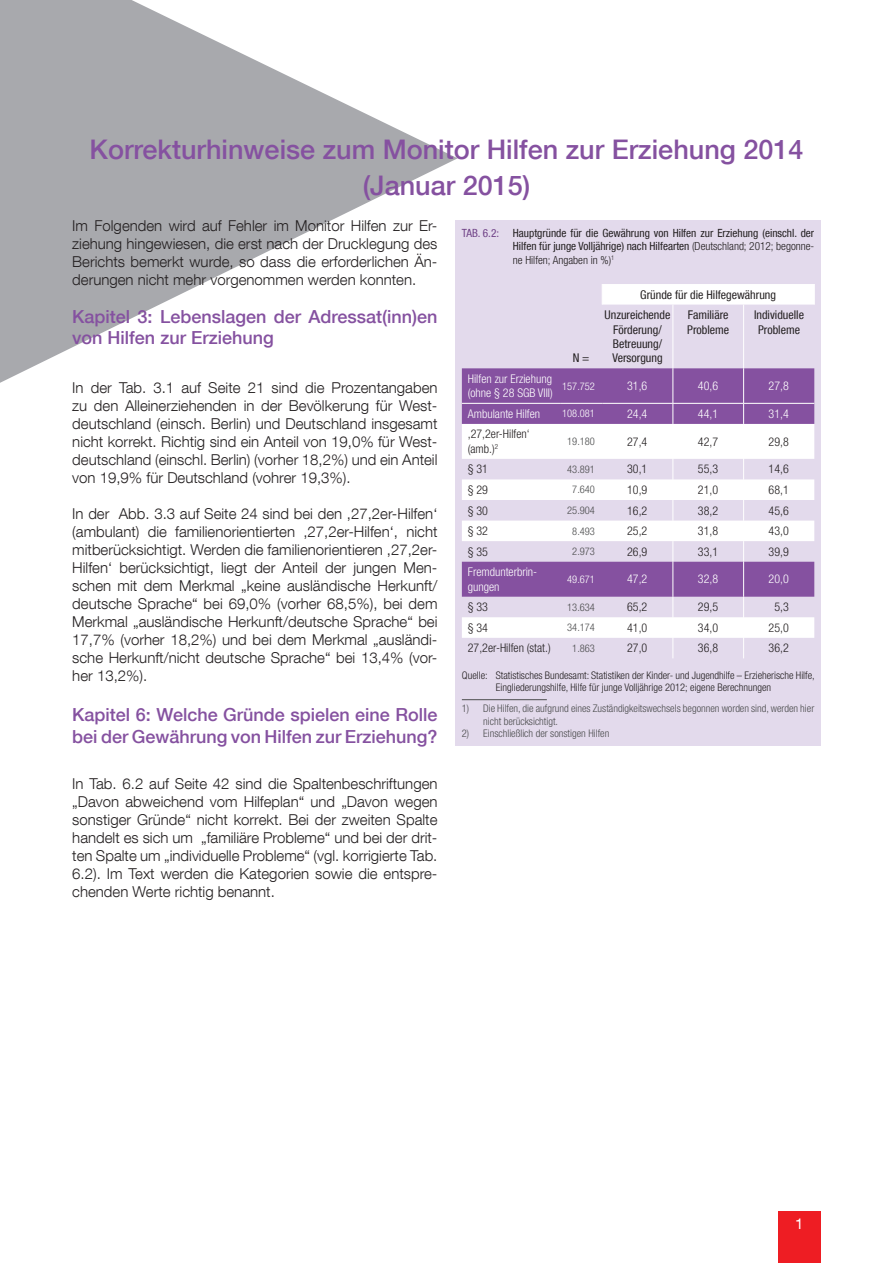
<style>
.page{position:relative;width:893px;height:1263px;background:#fff}
.page>*{position:absolute;margin:0;border:0;box-sizing:border-box;transform-origin:0 0}
.t1{font:500 27px/36px "Helvetica Neue LT Com";color:#8551a0;text-align:center}
.t2{font:500 18px/21px "Helvetica Neue LT Com";color:#8551a0}
.t3{font:300 15px/18px "Helvetica Neue LT Com";color:#231f20;text-align:justify}
.t4{font:15px "Helvetica Neue LT Com";color:#fff}
.t5{font:300 condensed 12px/14.4px "Helvetica Neue LT Com";color:#231f20}
.t6{font:condensed 12px/14.4px "Helvetica Neue LT Com";color:#231f20;text-align:center}
.t7{font:300 condensed 12px/14.4px "Helvetica Neue LT Com";color:#fff}
.t8{font:condensed 11.25px/13.5px "Helvetica Neue LT Com";color:#231f20;text-align:justify}
.t9{font:300 condensed 10.5px/12.6px "Helvetica Neue LT Com";color:#4b4c4d}
.t10{font:300 condensed 10.5px/12.6px "Helvetica Neue LT Com";color:#231f20}
.t11{font:300 condensed 10.5px "Helvetica Neue LT Com";color:#fff}
.s1{color:#6f4186}
.s2{font-weight:300}
</style>
<div class="page">
<svg style="left:0;top:0;width:458px;height:383px;fill:#a8a9ad"></svg>
<div style="left:778px;top:1211px;width:43px;height:52px;background:#ee1d23"></div>
<div style="left:455px;top:220px;width:366px;height:526px;background:#e3daec"></div>
<hr style="left:462px;top:699px;width:85px;height:1px;background:#4b4c4d">
<svg style="left:462px;top:284px;width:352px;height:354px"></svg>
<svg style="left:462px;top:368px;width:352px;height:229px"></svg>
<svg style="left:814px;top:284px;width:1px;height:21px"></svg>
<hr style="left:673px;top:305px;width:1px;height:63px;background:#fff">
<hr style="left:673px;top:368px;width:1px;height:35px;background:#fff">
<hr style="left:673px;top:424px;width:1px;height:35px;background:#fff">
<hr style="left:743px;top:305px;width:1px;height:63px;background:#fff">
<hr style="left:743px;top:368px;width:1px;height:35px;background:#fff">
<div style="left:462px;top:404px;width:352px;height:20px;background:#8551a0"></div>
<hr style="left:743px;top:424px;width:1px;height:35px;background:#fff">
<svg style="left:743px;top:459px;width:1px;height:103px"></svg>
<hr style="left:743px;top:562px;width:1px;height:35px;background:#fff">
<svg style="left:743px;top:597px;width:1px;height:61px"></svg>
<svg style="left:673px;top:459px;width:1px;height:103px"></svg>
<hr style="left:673px;top:562px;width:1px;height:35px;background:#fff">
<svg style="left:673px;top:597px;width:1px;height:61px"></svg>
<svg style="left:602px;top:284px;width:1px;height:21px"></svg>
<hr style="left:462px;top:403px;width:98px;height:1px;background:#fff">
<hr style="left:560px;top:403px;width:42px;height:1px;background:#fff">
<hr style="left:602px;top:403px;width:71px;height:1px;background:#fff">
<hr style="left:673px;top:403px;width:71px;height:1px;background:#fff">
<hr style="left:744px;top:403px;width:70px;height:1px;background:#fff">
<h1 class="t1" style="left:90px;top:131px;width:715px">Korrekturhinweise zum Monitor Hilfen zur Erziehung 2014 (Januar 2015)</h1>
<p class="t3" style="left:72px;top:217px;width:367px">Im Folgenden wird auf Fehler im Monitor Hilfen zur Er&shy;ziehung hingewiesen, die erst nach der Drucklegung des Berichts bemerkt wurde, so dass die erforderlichen Än&shy;derungen nicht mehr vorgenommen werden konnten.</p>
<p class="t2" style="left:72px;top:306px;width:367px">Kapitel 3: Lebenslagen der Adressat(inn)en von Hilfen zur Erziehung</p>
<p class="t3" style="left:72px;top:379px;width:367px">In der Tab. 3.1 auf Seite 21 sind die Prozentangaben zu den Alleinerziehenden in der Bevölkerung für West&shy;deutschland (einsch. Berlin) und Deutschland insgesamt nicht korrekt. Richtig sind ein Anteil von 19,0% für West&shy;deutschland (einschl. Berlin) (vorher 18,2%) und ein Anteil von 19,9% für Deutschland (vohrer 19,3%).</p>
<p class="t3" style="left:72px;top:505px;width:367px">In der Abb. 3.3 auf Seite 24 sind bei den ,27,2er-Hilfen‘ (ambulant) die familienorientierten ,27,2er-Hilfen‘, nicht mitberücksichtigt. Werden die familienorientieren ,27,2er-Hilfen‘ berücksichtigt, liegt der Anteil der jungen Men&shy;schen mit dem Merkmal „keine ausländische Herkunft/ deutsche Sprache“ bei 69,0% (vorher 68,5%), bei dem Merkmal „ausländische Herkunft/deutsche Sprache“ bei 17,7% (vorher 18,2%) und bei dem Merkmal „ausländi&shy;sche Herkunft/nicht deutsche Sprache“ bei 13,4% (vor&shy;her 13,2%).</p>
<p class="t2" style="left:72px;top:704px;width:367px;line-height:21.6px">Kapitel 6: Welche Gründe spielen eine Rolle bei der Gewährung von Hilfen zur Erziehung?</p>
<p class="t3" style="left:72px;top:775px;width:367px">In Tab. 6.2 auf Seite 42 sind die Spaltenbeschriftungen „Davon abweichend vom Hilfeplan“ und „Davon wegen sonstiger Gründe“ nicht korrekt. Bei der zweiten Spalte handelt es sich um „familiäre Probleme“ und bei der drit&shy;ten Spalte um „individuelle Probleme“ (vgl. korrigierte Tab.<br>6.2). Im Text werden die Kategorien sowie die entspre&shy;chenden Werte richtig benannt.</p>
<p class="t8" style="left:513px;top:226px;width:303px;text-indent:-51px"><span class="s1">TAB. 6.2:</span> Hauptgründe für die Gewährung von Hilfen zur Erziehung (einschl. der Hilfen für junge Volljährige) nach Hilfearten <span class="s2">(Deutschland; 2012; begonne&shy;ne Hilfen; Angaben in %)</span><sup>1</sup></p>
<p class="t6" style="left:640px;top:287px;width:137px">Gründe für die Hilfegewährung</p>
<p class="t6" style="left:605px;top:308px;width:67px">Unzureichende<br>Förderung/<br>Betreuung/<br>Versorgung</p>
<p class="t6" style="left:687px;top:308px;width:43px;text-align:left">Familiäre<br>Probleme</p>
<p class="t6" style="left:754px;top:308px;width:51px">Individuelle<br>Probleme</p>
<p class="t6" style="left:573px;top:351px;width:18px">N =</p>
<p class="t7" style="left:468px;top:371px;width:86px">Hilfen zur Erziehung (ohne § 28 SGB VIII)</p>
<p class="t11" style="left:562px;top:380px;width:34px">157.752</p>
<p class="t7" style="left:627px;top:379px;width:22px">31,6</p>
<p class="t7" style="left:698px;top:379px;width:22px">40,6</p>
<p class="t7" style="left:769px;top:379px;width:22px">27,8</p>
<p class="t7" style="left:468px;top:406px;width:74px">Ambulante Hilfen</p>
<p class="t11" style="left:562px;top:408px;width:34px">108.081</p>
<p class="t7" style="left:627px;top:406px;width:22px">24,4</p>
<p class="t7" style="left:698px;top:406px;width:22px">44,1</p>
<p class="t7" style="left:769px;top:406px;width:22px">31,4</p>
<p class="t5" style="left:468px;top:427px;width:63px">‚27,2er-Hilfen‘ (amb.)<sup>2</sup></p>
<p class="t9" style="left:567px;top:435px;width:29px">19.180</p>
<p class="t5" style="left:627px;top:434px;width:22px">27,4</p>
<p class="t5" style="left:698px;top:434px;width:22px">42,7</p>
<p class="t5" style="left:769px;top:434px;width:22px">29,8</p>
<p class="t5" style="left:468px;top:462px;width:22px">§ 31</p>
<p class="t9" style="left:567px;top:463px;width:29px">43.891</p>
<p class="t5" style="left:627px;top:462px;width:22px">30,1</p>
<p class="t5" style="left:698px;top:462px;width:22px">55,3</p>
<p class="t5" style="left:769px;top:462px;width:22px">14,6</p>
<p class="t5" style="left:468px;top:482px;width:22px">§ 29</p>
<p class="t9" style="left:572px;top:483px;width:24px">7.640</p>
<p class="t5" style="left:627px;top:482px;width:22px">10,9</p>
<p class="t5" style="left:698px;top:482px;width:22px">21,0</p>
<p class="t5" style="left:769px;top:482px;width:22px">68,1</p>
<p class="t5" style="left:468px;top:503px;width:22px">§ 30</p>
<p class="t9" style="left:567px;top:504px;width:29px">25.904</p>
<p class="t5" style="left:627px;top:503px;width:22px">16,2</p>
<p class="t5" style="left:698px;top:503px;width:22px">38,2</p>
<p class="t5" style="left:769px;top:503px;width:22px">45,6</p>
<p class="t5" style="left:468px;top:524px;width:22px">§ 32</p>
<p class="t9" style="left:572px;top:525px;width:24px">8.493</p>
<p class="t5" style="left:627px;top:524px;width:22px">25,2</p>
<p class="t5" style="left:698px;top:524px;width:22px">31,8</p>
<p class="t5" style="left:769px;top:524px;width:22px">43,0</p>
<p class="t5" style="left:468px;top:544px;width:22px">§ 35</p>
<p class="t9" style="left:572px;top:545px;width:24px">2.973</p>
<p class="t5" style="left:627px;top:544px;width:22px">26,9</p>
<p class="t5" style="left:698px;top:544px;width:22px">33,1</p>
<p class="t5" style="left:769px;top:544px;width:22px">39,9</p>
<p class="t7" style="left:468px;top:565px;width:71px">Fremdunterbrin&shy;gungen</p>
<p class="t11" style="left:567px;top:573px;width:29px">49.671</p>
<p class="t7" style="left:627px;top:572px;width:22px">47,2</p>
<p class="t7" style="left:698px;top:572px;width:22px">32,8</p>
<p class="t7" style="left:769px;top:572px;width:22px">20,0</p>
<p class="t5" style="left:468px;top:600px;width:22px">§ 33</p>
<p class="t9" style="left:567px;top:601px;width:29px">13.634</p>
<p class="t5" style="left:627px;top:600px;width:22px">65,2</p>
<p class="t5" style="left:698px;top:600px;width:22px">29,5</p>
<p class="t5" style="left:774px;top:600px;width:16px">5,3</p>
<p class="t5" style="left:468px;top:620px;width:22px">§ 34</p>
<p class="t9" style="left:567px;top:621px;width:29px">34.174</p>
<p class="t5" style="left:627px;top:620px;width:22px">41,0</p>
<p class="t5" style="left:698px;top:620px;width:22px">34,0</p>
<p class="t5" style="left:769px;top:620px;width:22px">25,0</p>
<p class="t5" style="left:468px;top:641px;width:84px">27,2er-Hilfen (stat.)</p>
<p class="t9" style="left:572px;top:642px;width:24px">1.863</p>
<p class="t5" style="left:627px;top:641px;width:22px">27,0</p>
<p class="t5" style="left:698px;top:641px;width:22px">36,8</p>
<p class="t5" style="left:769px;top:641px;width:22px">36,2</p>
<p class="t10" style="left:496px;top:668px;width:320px;text-indent:-34px">Quelle: Statistisches Bundesamt: Statistiken der Kinder- und Jugendhilfe – Erzieherische Hilfe,<br>Eingliederungshilfe, Hilfe für junge Volljährige 2012; eigene Berechnungen</p>
<p class="t9" style="left:483px;top:702px;width:333px;text-indent:-21px">1) Die Hilfen, die aufgrund eines Zuständigkeitswechsels begonnen worden sind, werden hier nicht berücksichtigt.</p>
<p class="t9" style="left:462px;top:727px;width:149px">2) Einschließlich der sonstigen Hilfen</p>
<p class="t4" style="left:795px;top:1214px;width:10px">1</p>
</div>
